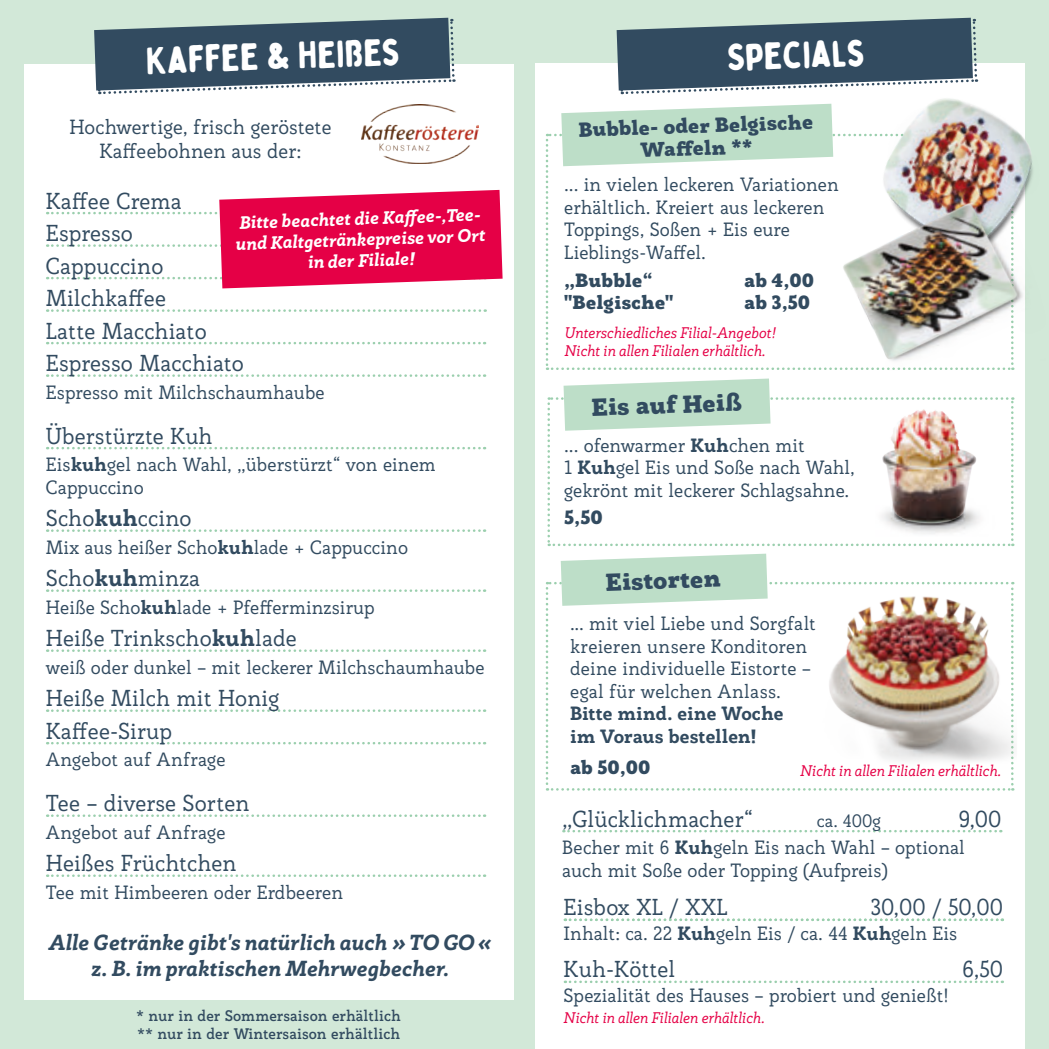
<style>
.page{position:relative;width:1049px;height:1049px;background:#d2e8d8}
.page>*{position:absolute;margin:0;border:0;box-sizing:border-box;transform-origin:0 0}
.t1{font:37.5px "Bobby Jones Soft";color:#fff}
.t2{font:900 24px "Rogliano";color:#324b60}
.t3{font:22.5px "Rogliano";color:#324b60}
.t4{font:italic 800 21.25px/25.5px "Rogliano";color:#324b60;text-align:center}
.t5{font:20px/24px "Rogliano";color:#324b60;text-align:center}
.t6{font:900 20px "Rogliano";color:#324b60}
.t7{font:18.75px/22.5px "Rogliano";color:#324b60}
.t8{font:900 18.75px "Rogliano";color:#324b60}
.t9{font:italic 800 17.5px "Rogliano";color:#fff}
.t10{font:17.5px "Rogliano";color:#324b60}
.t11{font:italic 15px "Rogliano";color:#e50046}
.t12{font:700 15px "Rogliano";color:#324b60}
.s1{font-weight:800}
</style>
<div class="page">
<div style="left:535px;top:64px;width:489px;height:985px;background:#fff"></div>
<div style="left:25px;top:64px;width:489px;height:935px;background:#fff"></div>
<img style="left:361px;top:104px;width:117px;height:60px">
<svg style="left:47px;top:309px;width:439px;height:3px"></svg>
<svg style="left:47px;top:342px;width:438px;height:2px"></svg>
<svg style="left:47px;top:374px;width:438px;height:3px"></svg>
<svg style="left:47px;top:447px;width:438px;height:2px"></svg>
<svg style="left:47px;top:529px;width:438px;height:3px"></svg>
<svg style="left:47px;top:589px;width:438px;height:3px"></svg>
<svg style="left:47px;top:649px;width:438px;height:3px"></svg>
<svg style="left:47px;top:709px;width:438px;height:3px"></svg>
<svg style="left:47px;top:742px;width:438px;height:2px"></svg>
<svg style="left:47px;top:814px;width:438px;height:3px"></svg>
<svg style="left:47px;top:874px;width:438px;height:3px"></svg>
<svg style="left:47px;top:190px;width:456px;height:98px"></svg>
<svg style="left:565px;top:980px;width:438px;height:3px"></svg>
<svg style="left:565px;top:918px;width:438px;height:3px"></svg>
<svg style="left:546px;top:104px;width:309px;height:266px"></svg>
<img style="left:855px;top:69px;width:178px;height:124px">
<img style="left:820px;top:193px;width:206px;height:181px">
<svg style="left:546px;top:554px;width:467px;height:237px"></svg>
<svg style="left:617px;top:18px;width:361px;height:77px"></svg>
<svg style="left:94px;top:18px;width:362px;height:77px"></svg>
<svg style="left:563px;top:830px;width:438px;height:2px"></svg>
<svg style="left:547px;top:378px;width:466px;height:168px"></svg>
<p class="t1" style="left:145px;top:37px;width:257px;rotate:-2deg">Kaffee &amp; Heißes</p>
<p class="t1" style="left:726px;top:34px;width:141px;rotate:-2deg">Specials</p>
<p class="t5" style="left:69px;top:115px;width:264px">Hochwertige, frisch geröstete<br>Kaffeebohnen aus der:</p>
<p class="t3" style="left:46px;top:186px;width:137px">Kaffee Crema</p>
<p class="t3" style="left:46px;top:219px;width:89px">Espresso</p>
<p class="t3" style="left:46px;top:251px;width:119px">Cappuccino</p>
<p class="t3" style="left:46px;top:284px;width:122px">Milchkaffee</p>
<p class="t3" style="left:46px;top:316px;width:162px">Latte Macchiato</p>
<p class="t3" style="left:46px;top:349px;width:199px">Espresso Macchiato</p>
<p class="t7" style="left:46px;top:380px;width:280px">Espresso mit Milchschaumhaube</p>
<p class="t3" style="left:46px;top:421px;width:168px">Überstürzte Kuh</p>
<p class="t7" style="left:46px;top:453px;width:391px">Eis<span class="s1">kuh</span>gel nach Wahl, „überstürzt“ von einem<br>Cappuccino</p>
<p class="t3" style="left:46px;top:504px;width:147px">Scho<span class="s1">kuh</span>ccino</p>
<p class="t7" style="left:46px;top:535px;width:364px">Mix aus heißer Scho<span class="s1">kuh</span>lade + Cappuccino</p>
<p class="t3" style="left:46px;top:564px;width:156px">Scho<span class="s1">kuh</span>minza</p>
<p class="t7" style="left:46px;top:595px;width:330px">Heiße Scho<span class="s1">kuh</span>lade + Pfefferminzsirup</p>
<p class="t3" style="left:46px;top:624px;width:252px">Heiße Trinkscho<span class="s1">kuh</span>lade</p>
<p class="t7" style="left:46px;top:655px;width:440px">weiß oder dunkel – mit leckerer Milchschaumhaube</p>
<p class="t3" style="left:46px;top:684px;width:235px">Heiße Milch mit Honig</p>
<p class="t3" style="left:46px;top:716px;width:128px">Kaffee-Sirup</p>
<p class="t7" style="left:46px;top:748px;width:181px">Angebot auf Anfrage</p>
<p class="t3" style="left:46px;top:789px;width:205px">Tee – diverse Sorten</p>
<p class="t7" style="left:46px;top:820px;width:181px">Angebot auf Anfrage</p>
<p class="t3" style="left:46px;top:849px;width:192px">Heißes Früchtchen</p>
<p class="t7" style="left:46px;top:880px;width:299px">Tee mit Himbeeren oder Erdbeeren</p>
<p class="t9" style="left:239px;top:211px;width:245px;rotate:-2deg">Bitte beachtet die Kaff ee-,Tee-</p>
<p class="t9" style="left:235px;top:232px;width:251px;rotate:-2deg">und Kaltgetränkepreise vor Ort</p>
<p class="t9" style="left:307px;top:251px;width:108px;rotate:-2deg">in der Filiale!</p>
<p class="t4" style="left:48px;top:930px;width:445px">Alle Getränke gibt's natürlich auch » TO GO « z. B. im praktischen Mehrwegbecher.</p>
<p class="t12" style="left:136px;top:1006px;width:266px">* nur in der Sommersaison erhältlich</p>
<p class="t12" style="left:137px;top:1024px;width:265px">** nur in der Wintersaison erhältlich</p>
<p class="t6" style="left:578px;top:117px;width:236px;rotate:-2deg">Bubble- oder Belgische</p>
<p class="t6" style="left:640px;top:137px;width:114px;rotate:-2deg">Waff eln **</p>
<p class="t7" style="left:564px;top:173px;width:276px">... in vielen leckeren Variationen erhältlich. Kreiert aus leckeren<br>Toppings, Soßen + Eis eure</p>
<p class="t7" style="left:564px;top:241px;width:143px">Lieblings-Waffel.</p>
<p class="t8" style="left:564px;top:268px;width:90px">„Bubble“</p>
<p class="t8" style="left:744px;top:268px;width:71px">ab 4,00</p>
<p class="t8" style="left:564px;top:290px;width:111px">"Belgische"</p>
<p class="t8" style="left:744px;top:290px;width:68px">ab 3,50</p>
<p class="t11" style="left:564px;top:323px;width:213px">Unterschiedliches Filial-Angebot!</p>
<p class="t11" style="left:564px;top:341px;width:203px">Nicht in allen Filialen erhältlich.</p>
<p class="t2" style="left:591px;top:392px;width:152px;rotate:-2deg">Eis auf Heiß</p>
<p class="t7" style="left:564px;top:434px;width:242px">... ofenwarmer <span class="s1">Kuh</span>chen mit</p>
<p class="t7" style="left:564px;top:456px;width:292px">1 <span class="s1">Kuh</span>gel Eis und Soße nach Wahl, gekrönt mit leckerer Schlagsahne.</p>
<p class="t8" style="left:564px;top:506px;width:40px">5,50</p>
<p class="t2" style="left:605px;top:567px;width:117px;rotate:-2deg">Eistorten</p>
<p class="t7" style="left:570px;top:612px;width:247px">... mit viel Liebe und Sorgfalt kreieren unsere Konditoren deine individuelle Eistorte – egal für welchen Anlass.<br><span class="s1">Bitte mind. eine Woche<br>im Voraus bestellen!</span></p>
<p class="t8" style="left:570px;top:755px;width:82px">ab 50,00</p>
<p class="t11" style="left:800px;top:761px;width:203px">Nicht in allen Filialen erhältlich.</p>
<p class="t3" style="left:562px;top:804px;width:192px">„Glücklichmacher“</p>
<p class="t10" style="left:817px;top:809px;width:66px">ca. 400g</p>
<p class="t7" style="left:562px;top:836px;width:404px">Becher mit 6 <span class="s1">Kuh</span>geln Eis nach Wahl – optional auch mit Soße oder Topping (Aufpreis)</p>
<p class="t3" style="left:959px;top:804px;width:44px">9,00</p>
<p class="t3" style="left:564px;top:893px;width:166px">Eisbox XL / XXL</p>
<p class="t7" style="left:564px;top:922px;width:395px">Inhalt: ca. 22 <span class="s1">Kuh</span>geln Eis / ca. 44 <span class="s1">Kuh</span>geln Eis</p>
<p class="t3" style="left:871px;top:893px;width:134px">30,00 / 50,00</p>
<p class="t3" style="left:564px;top:955px;width:113px">Kuh-Köttel</p>
<p class="t7" style="left:564px;top:984px;width:387px">Spezialität des Hauses – probiert und genießt!</p>
<p class="t11" style="left:563px;top:1007px;width:203px">Nicht in allen Filialen erhältlich.</p>
<p class="t3" style="left:962px;top:955px;width:42px">6,50</p>
</div>
